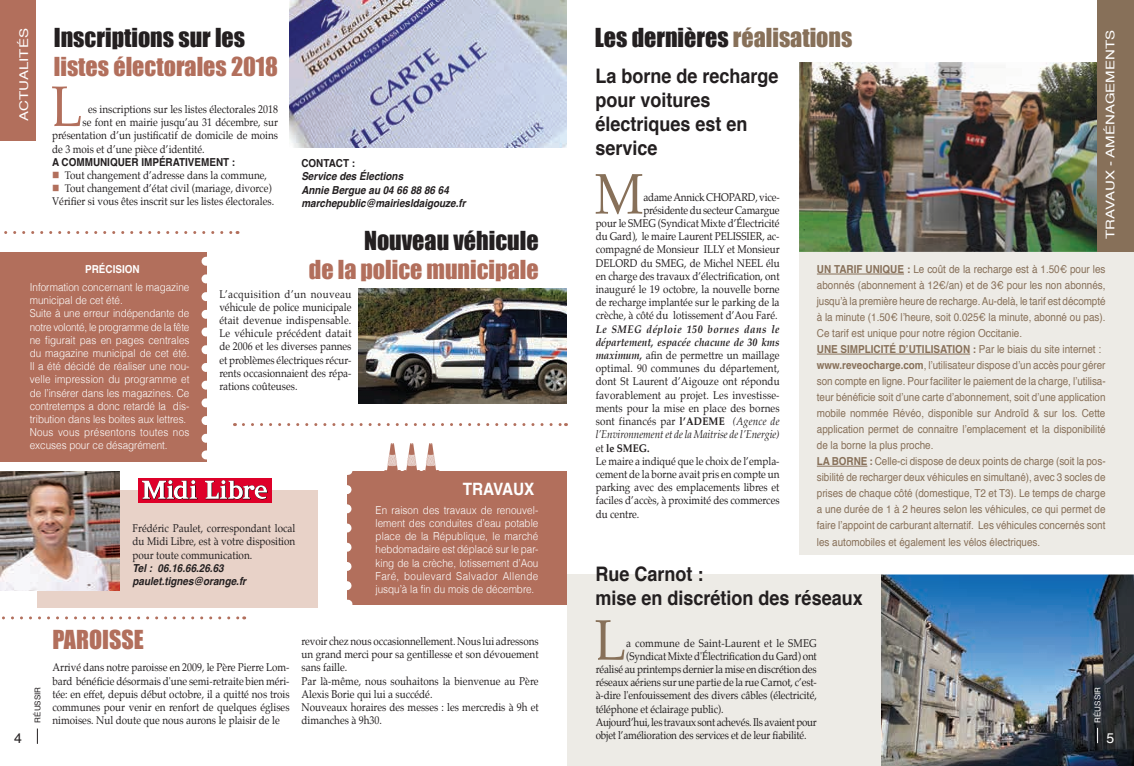
<style>
.page{position:relative;width:1134px;height:766px;background:#fff}
.page>*{position:absolute;margin:0;border:0;box-sizing:border-box;transform-origin:0 0}
.t1{font:57.1px "Palatino";color:#877059;scale:.9 1}
.t2{font:57.1px "Palatino";color:#b26f5c;scale:.9 1}
.t3{font:24px "Impact";color:#231f20}
.t4{font:24px "Impact";color:#b26f5c}
.t5{font:700 20px/24px "Helvetica";color:#231f20;scale:.9 1}
.t6{font:700 17px "Helvetica";color:#fff;scale:.9 1}
.t7{font:14px "Helvetica";color:#fff}
.t8{font:14px "Helvetica";color:#231f20}
.t9{font:12px "Helvetica";color:#fff;scale:1.25 1}
.t10{font:11px/13.2px "Palatino";color:#231f20;scale:.9 1}
.t11{font:11px/16px "Helvetica";color:#877059;scale:.9 1}
.t12{font:300 11px/13.2px "Helvetica";color:#fff;scale:.9 1}
.t13{font:italic 700 11px/13.2px "Helvetica";color:#231f20;scale:.9 1}
.t14{font:11px "Palatino";letter-spacing:-.025em;color:#231f20;scale:.9 1}
.t15{font:11px "Palatino";letter-spacing:-.02em;color:#231f20;scale:.9 1}
.t16{font:700 11px "Helvetica";color:#231f20;scale:.9 1}
.t17{font:700 11px "Helvetica";color:#fff;scale:.9 1}
.t18{font:8px "Helvetica";color:#fff}
.t19{font:8px "Helvetica";color:#231f20}
.s1{color:#b26f5c}
.s2{color:#877059}
.s3{font-weight:700;font-style:italic}
.s4{font-weight:700}
.s5{font-style:italic}
</style>
<div class="page">
<img style="left:880px;top:574px;width:254px;height:191px">
<svg style="left:1097px;top:727px;width:1px;height:16px"></svg>
<svg style="left:37px;top:728px;width:1px;height:15px"></svg>
<div style="left:37px;top:490px;width:280px;height:117px;background:#e8d2c8"></div>
<div style="left:799px;top:252px;width:335px;height:302px;background:#edebe6"></div>
<div style="left:567px;top:574px;width:313px;height:191px;background:#edebe6"></div>
<img style="left:799px;top:62px;width:298px;height:190px">
<div style="left:1097px;top:0;width:37px;height:252px;background:#877059"></div>
<hr style="left:817px;top:274px;width:87px;height:1px;background:#877059">
<hr style="left:817px;top:354px;width:153px;height:1px;background:#877059">
<hr style="left:817px;top:466px;width:50px;height:1px;background:#877059">
<div style="left:0;top:0;width:35px;height:140px;background:#b26f5c"></div>
<div style="left:0;top:252px;width:206px;height:209px;background:#b26f5c"></div>
<div style="left:347px;top:471px;width:220px;height:133px;background:#b26f5c"></div>
<img style="left:289px;top:0;width:278px;height:147px">
<img style="left:359px;top:288px;width:208px;height:115px">
<img style="left:0;top:471px;width:119px;height:119px">
<div style="left:138px;top:477px;width:133px;height:25px;background:#de0029"></div>
<svg style="left:142px;top:480px;width:56px;height:19px"></svg>
<svg style="left:205px;top:480px;width:62px;height:19px"></svg>
<svg style="left:201px;top:279px;width:6px;height:180px"></svg>
<svg style="left:347px;top:489px;width:4px;height:115px"></svg>
<svg style="left:2px;top:616px;width:243px;height:3px"></svg>
<svg style="left:243px;top:423px;width:323px;height:3px"></svg>
<svg style="left:4px;top:231px;width:234px;height:3px"></svg>
<svg style="left:384px;top:443px;width:56px;height:28px"></svg>
<p class="t9" style="left:15px;top:121px;width:76px;rotate:-90deg">ACTUALITÉS</p>
<h2 class="t3" style="left:54px;top:19px;width:193px">Inscriptions sur les</h2>
<h2 class="t4" style="left:54px;top:48px;width:226px">listes électorales 2018</h2>
<h1 class="t2" style="left:51px;top:59px;width:36px">L</h1>
<p class="t10" style="left:88px;top:102px;width:213px">es inscriptions sur les listes électorales 2018</p>
<p class="t10" style="left:83px;top:116px;width:219px">se font en mairie jusqu’au 31 décembre, sur</p>
<p class="t10" style="left:52px;top:129px;width:252px">présentation d’un justificatif de domicile de moins</p>
<p class="t10" style="left:52px;top:142px;width:171px">de 3 mois et d’une pièce d’identité.</p>
<p class="t16" style="left:52px;top:153px;width:205px">A COMMUNIQUER IMPÉRATIVEMENT :</p>
<p class="t10" style="left:52px;top:168px;width:240px"><span class="s1">■</span> Tout changement d’adresse dans la commune,</p>
<p class="t10" style="left:52px;top:182px;width:248px"><span class="s1">■</span> Tout changement d’état civil (mariage, divorce)<br>Vérifier si vous êtes inscrit sur les listes électorales.</p>
<p class="t16" style="left:301px;top:154px;width:61px">CONTACT :</p>
<p class="t13" style="left:301px;top:170px;width:184px">Service des Élections<br>Annie Bergue au 04 66 88 86 64 marchepublic@mairiesldaigouze.fr</p>
<p class="t17" style="left:85px;top:260px;width:62px">PRÉCISION</p>
<p class="t12" style="left:30px;top:280px;width:179px">Information concernant le magazine municipal de cet été.<br>Suite à une erreur indépendante de notre volonté, le programme de la fête ne figurait pas en pages centrales du magazine municipal de cet été.<br>Il a été décidé de réaliser une nou&shy;velle impression du programme et de l’insérer dans les magazines. Ce contretemps a donc retardé la dis&shy;tribution dans les boites aux lettres.<br>Nous vous présentons toutes nos excuses pour ce désagrément.</p>
<h2 class="t3" style="left:364px;top:222px;width:176px">Nouveau véhicule</h2>
<h2 class="t4" style="left:309px;top:251px;width:231px">de la police municipale</h2>
<p class="t10" style="left:219px;top:287px;width:148px;text-align:justify">L’acquisition d’un nouveau véhicule de police municipale était devenue indispensable.<br>Le véhicule précédent datait de 2006 et les diverses pannes et problèmes électriques récur&shy;rents occasionnaient des répa&shy;rations coûteuses.</p>
<h3 class="t6" style="left:463px;top:474px;width:81px">TRAVAUX</h3>
<p class="t10" style="left:133px;top:521px;width:182px;text-align:justify">Frédéric Paulet, correspondant local du Midi Libre, est à votre disposition pour toute communication.</p>
<p class="t13" style="left:133px;top:561px;width:128px">Tel : 06.16.66.26.63 paulet.tignes@orange.fr</p>
<p class="t12" style="left:376px;top:502px;width:182px;text-align:justify">En raison des travaux de renouvel&shy;lement des conduites d’eau potable place de la République, le marché hebdomadaire est déplacé sur le par&shy;king de la crèche, lotissement d’Aou Faré, boulevard Salvador Allende jusqu’à la fin du mois de décembre.</p>
<p class="t8" style="left:14px;top:727px;width:9px">4</p>
<p class="t19" style="left:31px;top:722px;width:37px;rotate:-90deg">RÉUSSIR</p>
<h2 class="t4" style="left:53px;top:620px;width:93px">PAROISSE</h2>
<p class="t10" style="left:52px;top:660px;width:265px;text-align:justify">Arrivé dans notre paroisse en 2009, le Père Pierre Lom&shy;bard bénéficie désormais d'une semi-retraite bien méri&shy;tée: en effet, depuis début octobre, il a quitté nos trois communes pour venir en renfort de quelques églises nimoises. Nul doute que nous aurons le plaisir de le</p>
<p class="t10" style="left:302px;top:634px;width:265px">revoir chez nous occasionnellement. Nous lui adressons un grand merci pour sa gentillesse et son dévouement sans faille.<br>Par là-même, nous souhaitons la bienvenue au Père Alexis Borie qui lui a succédé.<br>Nouveaux horaires des messes : les mercredis à 9h et dimanches à 9h30.</p>
<h2 class="t3" style="left:595px;top:19px;width:259px">Les dernières <span class="s2">réalisations</span></h2>
<p class="t9" style="left:1101px;top:239px;width:168px;rotate:-90deg">TRAVAUX - AMÉNAGEMENTS</p>
<h3 class="t5" style="left:595px;top:64px;width:205px">La borne de recharge pour voitures électriques est en service</h3>
<h1 class="t1" style="left:595px;top:147px;width:56px">M</h1>
<p class="t10" style="left:596px;top:190px;width:206px;text-align:right">adame Annick CHOPARD, vice&shy;présidente du secteur Camargue<br>pour le SMEG (Syndicat Mixte d’Électricité du Gard), le maire Laurent PELISSIER, ac&shy;compagné de Monsieur ILLY et Monsieur DELORD du SMEG, de Michel NEEL élu en charge des travaux d’électrification, ont inauguré le 19 octobre, la nouvelle borne de recharge implantée sur le parking de la crèche, à côté du lotissement d’Aou Faré.</p>
<p class="t10" style="left:596px;top:322px;width:206px"><span class="s3">Le SMEG déploie 150 bornes dans le département, espacée chacune de 30 kms maximum,</span> afin de permettre un maillage optimal. 90 communes du département, dont St Laurent d’Aigouze ont répondu favorablement au projet. Les investisse&shy;ments pour la mise en place des bornes sont financés par <span class="s4">l’ADEME</span> <span class="s5">(Agence de l’Environnement et de la Maitrise de l’Energie) </span>et <span class="s4">le SMEG.<br></span>Le maire a indiqué que le choix de l’empla&shy;cement de la borne avait pris en compte un parking avec des emplacements libres et faciles d’accès, à proximité des commerces du centre.</p>
<p class="t11" style="left:817px;top:261px;width:322px"><span class="s4">UN TARIF UNIQUE :</span> Le coût de la recharge est à 1.50€ pour les abonnés (abonnement à 12€/an) et de 3€ pour les non abonnés, jusqu’à la première heure de recharge. Au-delà, le tarif est décompté à la minute (1.50€ l’heure, soit 0.025€ la minute, abonné ou pas).<br>Ce tarif est unique pour notre région Occitanie.<br><span class="s4">UNE SIMPLICITÉ D’UTILISATION :</span> Par le biais du site internet : <span class="s4">www.reveocharge.com</span>, l’utilisateur dispose d’un accès pour gérer son compte en ligne. Pour faciliter le paiement de la charge, l’utilisa&shy;teur bénéficie soit d’une carte d’abonnement, soit d’une application mobile nommée Révéo, disponible sur Androïd &amp; sur Ios. Cette application permet de connaitre l’emplacement et la disponibilité de la borne la plus proche.<br><span class="s4">LA BORNE :</span> Celle-ci dispose de deux points de charge (soit la pos&shy;sibilité de recharger deux véhicules en simultané), avec 3 socles de prises de chaque côté (domestique, T2 et T3). Le temps de charge a une durée de 1 à 2 heures selon les véhicules, ce qui permet de faire l’appoint de carburant alternatif. Les véhicules concernés sont les automobiles et également les vélos électriques.</p>
<h3 class="t5" style="left:595px;top:562px;width:298px">Rue Carnot :<br>mise en discrétion des réseaux</h3>
<h1 class="t1" style="left:595px;top:592px;width:36px">L</h1>
<p class="t10" style="left:626px;top:636px;width:213px">a commune de Saint-Laurent et le SMEG</p>
<p class="t10" style="left:626px;top:649px;width:213px">(Syndicat Mixte d'Électrification du Gard) ont</p>
<p class="t10" style="left:596px;top:662px;width:247px">réalisé au printemps dernier la mise en discrétion des</p>
<p class="t10" style="left:596px;top:675px;width:247px">réseaux aériens sur une partie de la rue Carnot, c’est-</p>
<p class="t10" style="left:596px;top:688px;width:247px">à-dire l'enfouissement des divers câbles (électricité,</p>
<p class="t10" style="left:596px;top:702px;width:144px">téléphone et éclairage public).</p>
<p class="t14" style="left:596px;top:712px;width:247px">Aujourd’hui, les travaux sont achevés. Ils avaient pour</p>
<p class="t15" style="left:596px;top:726px;width:236px">objet l’amélioration des services et de leur fiabilité.</p>
<p class="t18" style="left:1091px;top:722px;width:37px;rotate:-90deg">RÉUSSIR</p>
<p class="t7" style="left:1107px;top:727px;width:9px">5</p>
</div>
